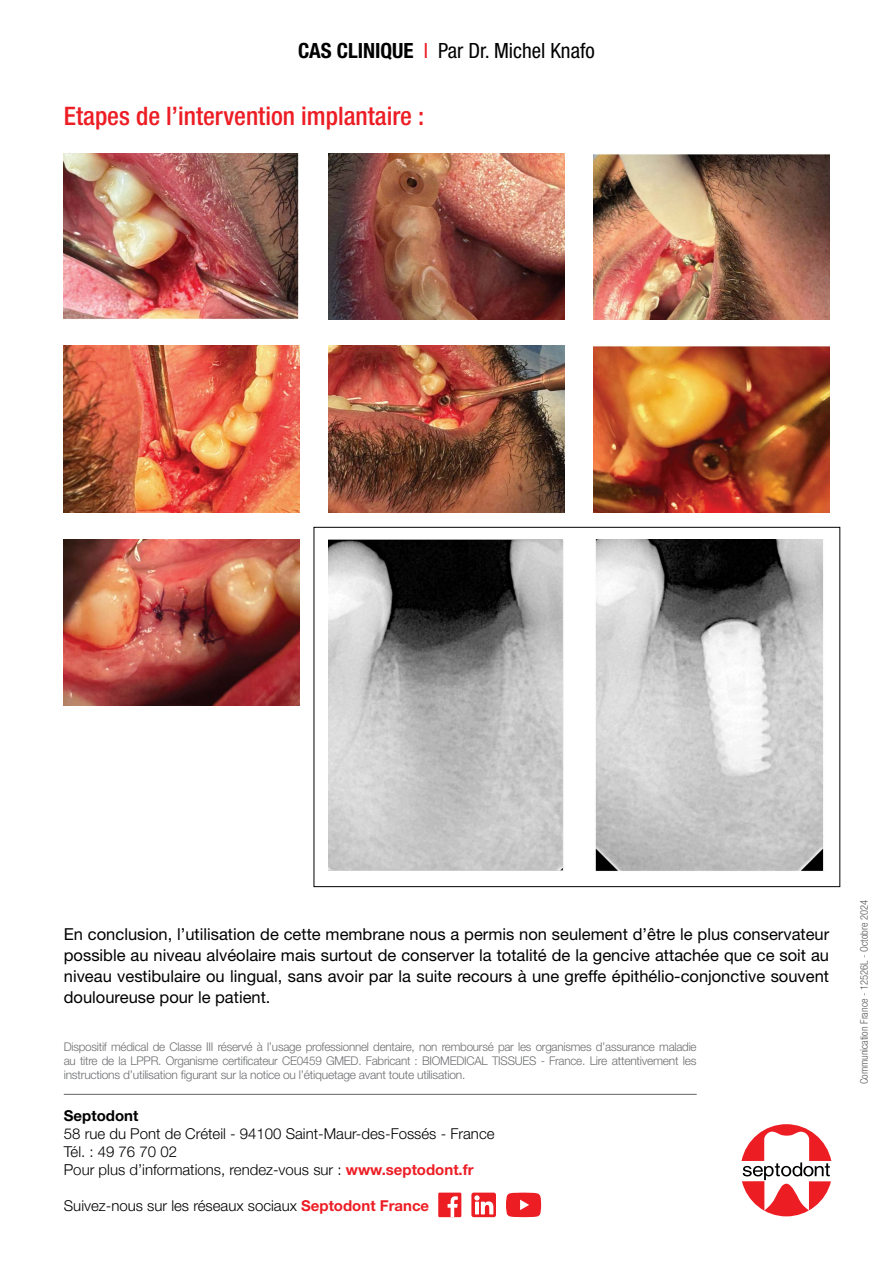
<style>
.page{position:relative;width:893px;height:1263px;background:#fff}
.page>*{position:absolute;margin:0;border:0;box-sizing:border-box;transform-origin:0 0}
.t1{font:500 condensed 25.5px "Helvetica Neue LT Std";color:#ed1d24}
.t2{font:condensed 21px "Helvetica Neue LT Std";color:#000}
.t3{font:16.5px/21px "Helvetica Neue LT Std";color:#000;text-align:justify}
.t4{font:300 15px/18px "Helvetica Neue LT Std";color:#000}
.t5{font:300 15px "Helvetica Neue";color:#000}
.t6{font:700 15px "Helvetica Neue LT Std";color:#000}
.t7{font:300 12px/14.4px "Helvetica Neue LT Std";letter-spacing:-.02em;color:#6d6e71;text-align:justify}
.t8{font:300 condensed 10.5px "Helvetica Neue LT Std";color:#58595b}
.s1{font-weight:700}
.s2{color:#ed1d24}
.s3{font-family:"Helvetica Neue LT Std";font-weight:700;color:#ed1d24}
.s4{font-weight:700;color:#ed1d24}
</style>
<div class="page">
<hr style="left:64px;top:1094px;width:633px;height:1px;background:#636466">
<svg style="left:471px;top:1192px;width:25px;height:25px"></svg>
<div style="left:438px;top:1192px;width:23px;height:25px;background:#ed1d24"></div>
<svg style="left:448px;top:1196px;width:10px;height:21px"></svg>
<svg style="left:506px;top:1192px;width:35px;height:25px"></svg>
<svg style="left:741px;top:1124px;width:90px;height:92px"></svg>
<img style="left:64px;top:153px;width:235px;height:167px">
<img style="left:64px;top:346px;width:235px;height:166px">
<img style="left:64px;top:539px;width:235px;height:167px">
<img style="left:329px;top:539px;width:235px;height:332px">
<img style="left:595px;top:539px;width:229px;height:332px">
<img style="left:329px;top:153px;width:235px;height:167px">
<img style="left:329px;top:346px;width:235px;height:166px">
<img style="left:594px;top:154px;width:235px;height:166px">
<img style="left:594px;top:346px;width:235px;height:166px">
<h2 class="t2" style="left:298px;top:38px;width:298px"><span class="s1">CAS CLINIQUE</span> <span class="s2">I</span> Par Dr. Michel Knafo</h2>
<h1 class="t1" style="left:64px;top:100px;width:362px">Etapes de l’intervention implantaire :</h1>
<p class="t3" style="left:64px;top:923px;width:767px">En conclusion, l’utilisation de cette membrane nous a permis non seulement d’être le plus conservateur possible au niveau alvéolaire mais surtout de conserver la totalité de la gencive attachée que ce soit au niveau vestibulaire ou lingual, sans avoir par la suite recours à une greffe épithélio-conjonctive souvent douloureuse pour le patient.</p>
<p class="t7" style="left:64px;top:1039px;width:634px">Dispositif médical de Classe III réservé à l’usage professionnel dentaire, non remboursé par les organismes d’assurance maladie au titre de la LPPR. Organisme certificateur CE0459 GMED. Fabricant : BIOMEDICAL TISSUES - France. Lire attentivement les instructions d’utilisation figurant sur la notice ou l’étiquetage avant toute utilisation.</p>
<p class="t6" style="left:64px;top:1106px;width:76px">Septodont</p>
<p class="t4" style="left:64px;top:1124px;width:432px">58 rue du Pont de Créteil - 94100 Saint-Maur-des-Fossés - France<br>Tél. : 49 76 70 02</p>
<p class="t5" style="left:64px;top:1157px;width:411px">Pour plus d’informations, rendez-vous sur : <span class="s3">www.septodont.fr</span></p>
<p class="t4" style="left:64px;top:1196px;width:367px">Suivez-nous sur les réseaux sociaux <span class="s4">Septodont France</span></p>
<p class="t8" style="left:858px;top:1084px;width:186px;rotate:-90deg">Communication France - 12526L - Octobre 2024</p>
</div>
